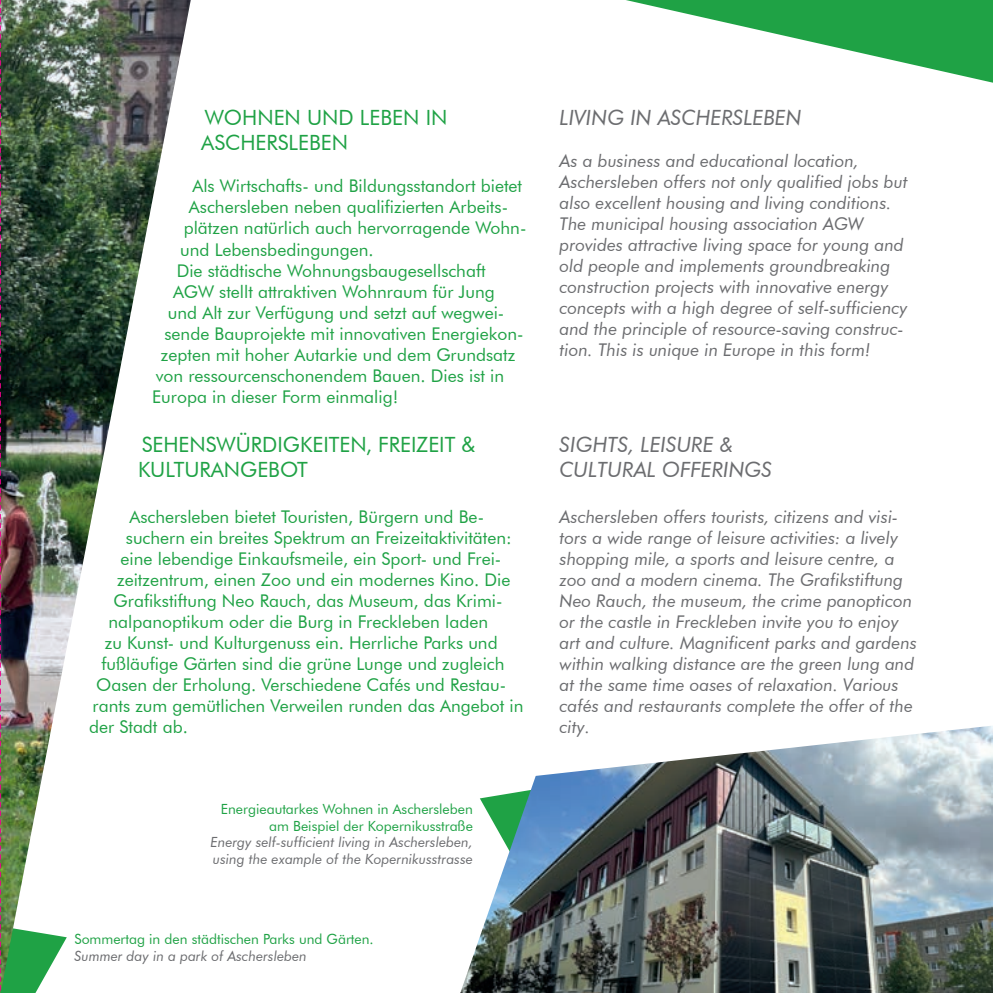
<style>
.page{position:relative;width:993px;height:993px;background:#fff}
.page>*{position:absolute;margin:0;border:0;box-sizing:border-box;transform-origin:0 0}
.t1{font:21px/25.2px "Futura BT";color:#1fa245}
.t2{font:italic 21px/25.2px "Futura BT";color:#6c6d70}
.t3{font:17.5px "Futura BT";color:#1fa245}
.t4{font:italic 17.5px/21px "Futura BT";color:#6c6d70}
.t5{font:italic 14px/16.8px "Futura BT";color:#6c6d70}
.t6{font:14px/16.8px "Futura BT";color:#1fa245;text-align:right}
</style>
<div class="page">
<svg style="left:626px;top:0;width:366px;height:83px"></svg>
<img style="left:67px;top:0;width:124px;height:644px">
<img style="left:460px;top:726px;width:532px;height:266px">
<img style="left:0;top:0;width:67px;height:992px">
<p class="t1" style="left:201px;top:105px;width:248px">WOHNEN UND LEBEN IN<br>ASCHERSLEBEN</p>
<p class="t3" style="left:192px;top:175px;width:331px">Als Wirtschafts- und Bildungsstandort bietet</p>
<p class="t3" style="left:189px;top:196px;width:321px">Aschersleben neben qualifizierten Arbeits-</p>
<p class="t3" style="left:184px;top:217px;width:344px">plätzen natürlich auch hervorragende Wohn-</p>
<p class="t3" style="left:180px;top:238px;width:195px">und Lebensbedingungen.</p>
<p class="t3" style="left:177px;top:259px;width:310px">Die städtische Wohnungsbaugesellschaft</p>
<p class="t3" style="left:173px;top:280px;width:323px">AGW stellt attraktiven Wohnraum für Jung</p>
<p class="t3" style="left:168px;top:301px;width:338px">und Alt zur Verfügung und setzt auf wegwei-</p>
<p class="t3" style="left:164px;top:322px;width:360px">sende Bauprojekte mit innovativen Energiekon-</p>
<p class="t3" style="left:161px;top:343px;width:356px">zepten mit hoher Autarkie und dem Grundsatz</p>
<p class="t3" style="left:156px;top:364px;width:350px">von ressourcenschonendem Bauen. Dies ist in</p>
<p class="t3" style="left:152px;top:385px;width:247px">Europa in dieser Form einmalig!</p>
<p class="t1" style="left:138px;top:431px;width:339px">SEHENSWÜRDIGKEITEN, FREIZEIT &amp;<br>KULTURANGEBOT</p>
<p class="t3" style="left:129px;top:506px;width:356px">Aschersleben bietet Touristen, Bürgern und Be-</p>
<p class="t3" style="left:126px;top:527px;width:387px">suchern ein breites Spektrum an Freizeitaktivitäten:</p>
<p class="t3" style="left:121px;top:548px;width:382px">eine lebendige Einkaufsmeile, ein Sport- und Frei-</p>
<p class="t3" style="left:117px;top:569px;width:394px">zeitzentrum, einen Zoo und ein modernes Kino. Die</p>
<p class="t3" style="left:114px;top:590px;width:390px">Grafikstiftung Neo Rauch, das Museum, das Krimi-</p>
<p class="t3" style="left:108px;top:611px;width:381px">nalpanoptikum oder die Burg in Freckleben laden</p>
<p class="t3" style="left:105px;top:632px;width:394px">zu Kunst- und Kulturgenuss ein. Herrliche Parks und</p>
<p class="t3" style="left:101px;top:653px;width:404px">fußläufige Gärten sind die grüne Lunge und zugleich</p>
<p class="t3" style="left:96px;top:674px;width:411px">Oasen der Erholung. Verschiedene Cafés und Restau-</p>
<p class="t3" style="left:93px;top:695px;width:432px">rants zum gemütlichen Verweilen runden das Angebot in</p>
<p class="t3" style="left:89px;top:716px;width:100px">der Stadt ab.</p>
<p class="t6" style="left:221px;top:800px;width:253px">Energieautarkes Wohnen in Aschersleben am Beispiel der Kopernikusstraße</p>
<p class="t5" style="left:210px;top:833px;width:264px">Energy self-sufficient living in Aschersleben, using the example of the Kopernikusstrasse</p>
<p class="t6" style="left:74px;top:930px;width:300px">Sommertag in den städtischen Parks und Gärten.</p>
<p class="t5" style="left:74px;top:947px;width:234px">Summer day in a park of Aschersleben</p>
<p class="t2" style="left:559px;top:105px;width:243px">LIVING IN ASCHERSLEBEN</p>
<p class="t4" style="left:559px;top:150px;width:350px">As a business and educational location, Aschersleben offers not only qualified jobs but also excellent housing and living conditions.<br>The municipal housing association AGW provides attractive living space for young and old people and implements groundbreaking construction projects with innovative energy concepts with a high degree of self-sufficiency and the principle of resource-saving construc&shy;tion. This is unique in Europe in this form!</p>
<p class="t2" style="left:559px;top:431px;width:214px">SIGHTS, LEISURE &amp;<br>CULTURAL OFFERINGS</p>
<p class="t4" style="left:559px;top:506px;width:359px">Aschersleben offers tourists, citizens and visi&shy;tors a wide range of leisure activities: a lively shopping mile, a sports and leisure centre, a zoo and a modern cinema. The Grafikstiftung Neo Rauch, the museum, the crime panopticon or the castle in Freckleben invite you to enjoy art and culture. Magnificent parks and gardens within walking distance are the green lung and at the same time oases of relaxation. Various cafés and restaurants complete the offer of the city.</p>
</div>
